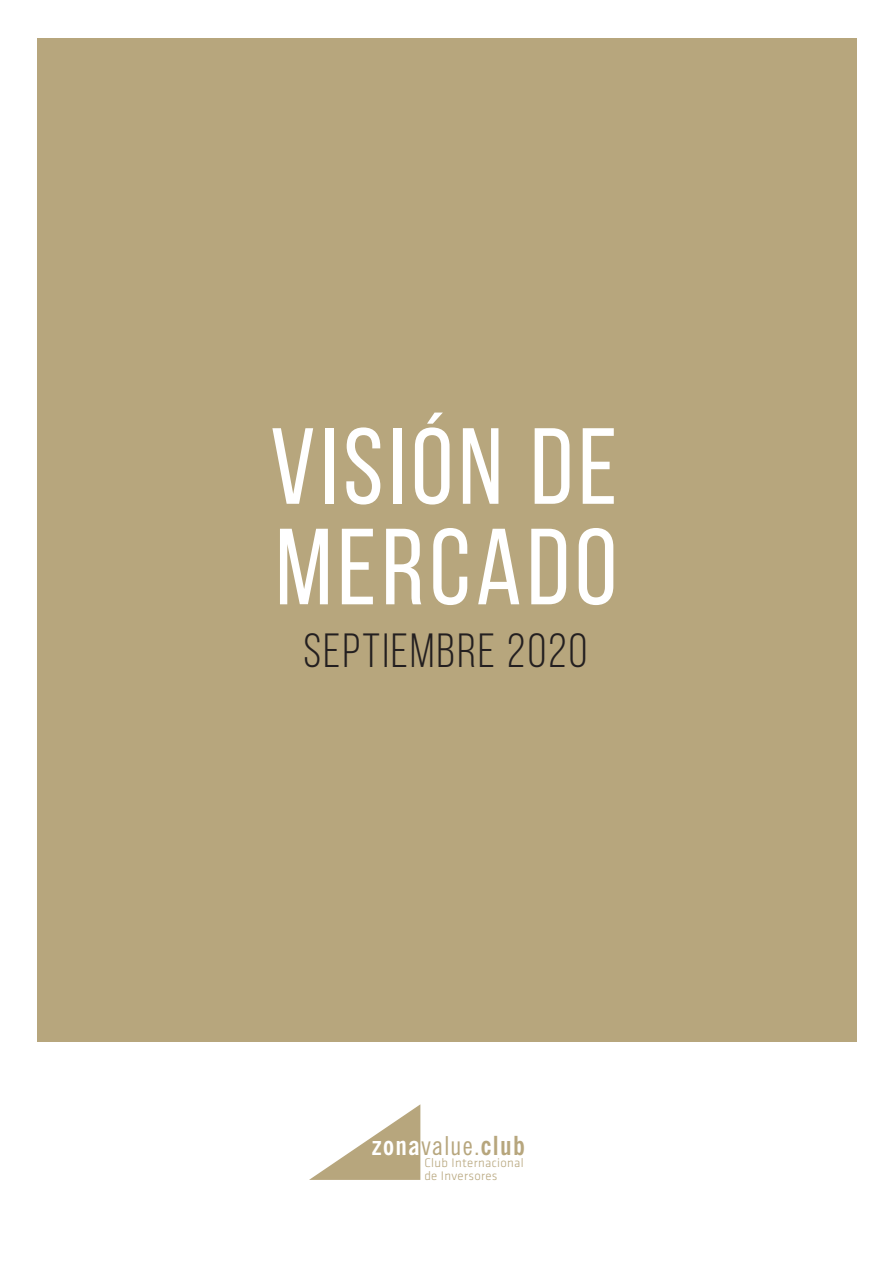
<style>
.page{position:relative;width:893px;height:1263px;background:#fff}
.page>*{position:absolute;margin:0;border:0;box-sizing:border-box;transform-origin:0 0}
.t1{font:108px/100.5px "Bebas Neue";letter-spacing:.05em;color:#fff}
.t2{font:48px "Bebas Neue";letter-spacing:.05em;color:#231f20}
.t3{font:condensed 26.25px "News Gothic BT";letter-spacing:.05em;color:#b7a67d}
.t4{font:300 12.9px/12.6px "Klavika";letter-spacing:.025em;color:#b7a67d}
.s1{font-weight:700;color:#fff}
.s2{font-weight:700}
</style>
<div class="page">
<div style="left:37px;top:38px;width:819px;height:1003px;background:#b7a67d"></div>
<svg style="left:309px;top:1104px;width:111px;height:76px"></svg>
<h1 class="t1" style="left:270px;top:415px;width:348px">VISIÓN DE<br>MERCADO</h1>
<h2 class="t2" style="left:303px;top:624px;width:285px">SEPTIEMBRE 2020</h2>
<h3 class="t3" style="left:371px;top:1130px;width:155px"><span class="s1">zona</span>value.<span class="s2">club</span></h3>
<p class="t4" style="left:424px;top:1157px;width:101px">Club Internacional de Inversores</p>
</div>
